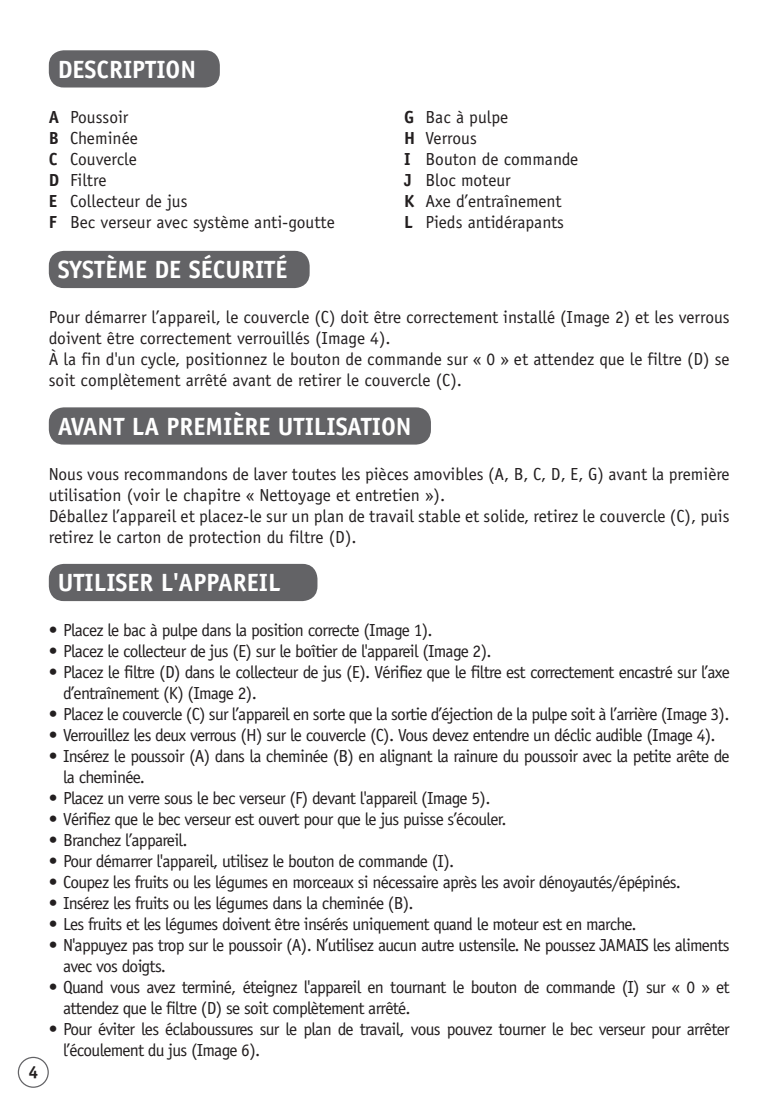
<style>
.page{position:relative;width:780px;height:1107px;background:#fff}
.page>*{position:absolute;margin:0;border:0;box-sizing:border-box;transform-origin:0 0}
.t1{font:700 25px "Officina Sans";color:#fff}
.t2{font:17.5px/21px "Officina Sans";letter-spacing:-.04em;color:#231f20}
.t3{font:17.5px/21px "Officina Sans";color:#231f20}
.t4{font:700 17.5px "Officina Sans";color:#231f20}
.s1{font-weight:700}
</style>
<div class="page">
<div style="left:18px;top:1057px;width:31px;height:31px;border:1px solid #636366;border-radius:50%"></div>
<div style="left:49px;top:50px;width:171px;height:38px;background:#636366;border-radius:15px"></div>
<div style="left:49px;top:251px;width:260px;height:37px;background:#636366;border-radius:15px"></div>
<div style="left:49px;top:407px;width:382px;height:38px;background:#636366;border-radius:15px"></div>
<div style="left:49px;top:564px;width:268px;height:37px;background:#636366;border-radius:15px"></div>
<h1 class="t1" style="left:58px;top:53px;width:140px">DESCRIPTION</h1>
<p class="t3" style="left:49px;top:106px;width:287px"><span class="s1">A</span> Poussoir<br><span class="s1">B</span> Cheminée<br><span class="s1">C</span> Couvercle<br><span class="s1">D</span> Filtre<br><span class="s1">E</span> Collecteur de jus<br><span class="s1">F</span> Bec verseur avec système anti-goutte</p>
<p class="t3" style="left:404px;top:106px;width:175px"><span class="s1">G</span> Bac à pulpe<br><span class="s1">H</span> Verrous<br><span class="s1">I</span> Bouton de commande<br><span class="s1">J</span> Bloc moteur<br><span class="s1">K</span> Axe d’entraînement<br><span class="s1">L</span> Pieds antidérapants</p>
<h1 class="t1" style="left:58px;top:254px;width:231px">SYSTÈME DE SÉCURITÉ</h1>
<p class="t3" style="left:49px;top:307px;width:682px">Pour démarrer l’appareil, le couvercle (C) doit être correctement installé (Image 2) et les verrous doivent être correctement verrouillés (Image 4).<br>À la fin d'un cycle, positionnez le bouton de commande sur « 0 » et attendez que le filtre (D) se soit complètement arrêté avant de retirer le couvercle (C).</p>
<h1 class="t1" style="left:58px;top:410px;width:355px">AVANT LA PREMIÈRE UTILISATION</h1>
<p class="t3" style="left:49px;top:463px;width:682px">Nous vous recommandons de laver toutes les pièces amovibles (A, B, C, D, E, G) avant la première utilisation (voir le chapitre « Nettoyage et entretien »).<br>Déballez l’appareil et placez-le sur un plan de travail stable et solide, retirez le couvercle (C), puis retirez le carton de protection du filtre (D).</p>
<h1 class="t1" style="left:58px;top:567px;width:224px">UTILISER L'APPAREIL</h1>
<p class="t4" style="left:28px;top:1061px;width:11px">4</p>
<p class="t2" style="left:49px;top:620px;width:385px">• Placez le bac à pulpe dans la position correcte (Image 1).</p>
<p class="t2" style="left:49px;top:641px;width:444px">• Placez le collecteur de jus (E) sur le boîtier de l'appareil (Image 2).</p>
<p class="t2" style="left:63px;top:662px;width:668px;text-indent:-14px">• Placez le filtre (D) dans le collecteur de jus (E). Vérifiez que le filtre est correctement encastré sur l’axe d’entraînement (K) (Image 2).</p>
<p class="t2" style="left:49px;top:704px;width:682px">• Placez le couvercle (C) sur l’appareil en sorte que la sortie d’éjection de la pulpe soit à l’arrière (Image 3).</p>
<p class="t2" style="left:49px;top:725px;width:668px">• Verrouillez les deux verrous (H) sur le couvercle (C). Vous devez entendre un déclic audible (Image 4).</p>
<p class="t2" style="left:63px;top:746px;width:668px;text-indent:-14px">• Insérez le poussoir (A) dans la cheminée (B) en alignant la rainure du poussoir avec la petite arête de la cheminée.</p>
<p class="t2" style="left:49px;top:788px;width:443px">• Placez un verre sous le bec verseur (F) devant l'appareil (Image 5).</p>
<p class="t2" style="left:49px;top:809px;width:459px">• Vérifiez que le bec verseur est ouvert pour que le jus puisse s’écouler.</p>
<p class="t2" style="left:49px;top:830px;width:140px">• Branchez l’appareil.</p>
<p class="t2" style="left:49px;top:851px;width:407px">• Pour démarrer l'appareil, utilisez le bouton de commande (I).</p>
<p class="t2" style="left:49px;top:872px;width:633px">• Coupez les fruits ou les légumes en morceaux si nécessaire après les avoir dénoyautés/épépinés.</p>
<p class="t2" style="left:49px;top:893px;width:366px">• Insérez les fruits ou les légumes dans la cheminée (B).</p>
<p class="t2" style="left:49px;top:914px;width:589px">• Les fruits et les légumes doivent être insérés uniquement quand le moteur est en marche.</p>
<p class="t2" style="left:63px;top:935px;width:668px;text-indent:-14px">• N'appuyez pas trop sur le poussoir (A). N’utilisez aucun autre ustensile. Ne poussez JAMAIS les aliments avec vos doigts.</p>
<p class="t2" style="left:63px;top:977px;width:668px;text-indent:-14px">• Quand vous avez terminé, éteignez l'appareil en tournant le bouton de commande (I) sur « 0 » et attendez que le filtre (D) se soit complètement arrêté.</p>
<p class="t2" style="left:63px;top:1019px;width:668px;text-indent:-14px">• Pour éviter les éclaboussures sur le plan de travail, vous pouvez tourner le bec verseur pour arrêter l’écoulement du jus (Image 6).</p>
</div>
